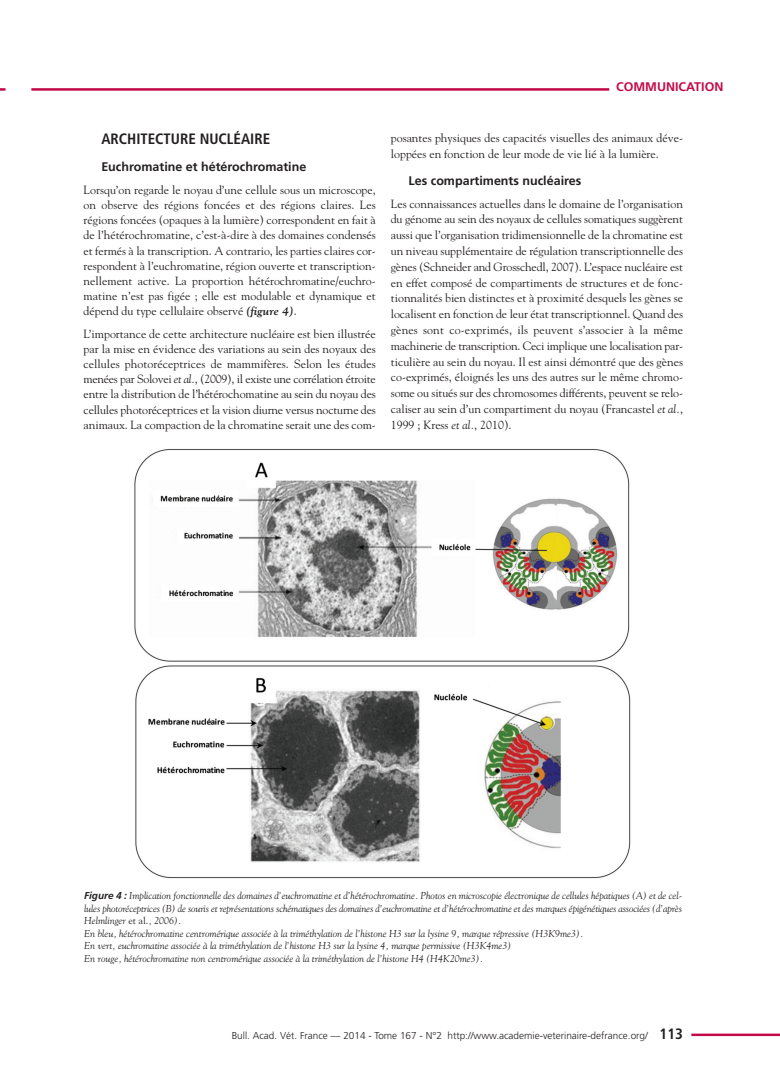
<style>
.page{position:relative;width:780px;height:1088px;background:#fff}
.page>*{position:absolute;margin:0;border:0;box-sizing:border-box;transform-origin:0 0}
.t1{font:700 condensed 15px "Frutiger";color:#231f20}
.t2{font:700 12.5px "Frutiger";color:#231f20}
.t3{font:700 12.5px "Frutiger";color:#c30a49}
.t4{font:11.88px/15.8px "Goudy";color:#231f20;text-align:justify}
.t5{font:italic 10px/12.5px "Goudy";color:#231f20}
.t6{font:300 10px "Frutiger";color:#231f20}
.s1{font-weight:700;font-style:italic}
.s2{font-style:italic}
.s3{font-family:"Frutiger";font-weight:700}
.s4{font-style:normal}
.s5{font-weight:700;font-stretch:condensed;font-size:15px}
</style>
<div class="page">
<hr style="left:691px;top:1033px;width:89px;height:3px;background:#c30a49">
<hr style="left:31px;top:88px;width:578px;height:3px;background:#c30a49">
<svg style="left:0;top:88px;width:6px;height:3px"></svg>
<img style="left:134px;top:449px;width:497px;height:430px">
<p class="t3" style="left:616px;top:81px;width:109px">COMMUNICATION</p>
<p class="t1" style="left:101px;top:133px;width:170px">ARCHITECTURE NUCLÉAIRE</p>
<p class="t2" style="left:101px;top:162px;width:206px">Euchromatine et hétérochromatine</p>
<p class="t4" style="left:84px;top:182px;width:294px;line-height:15.2px">Lorsqu’on regarde le noyau d’une cellule sous un microscope, on observe des régions foncées et des régions claires. Les régions foncées (opaques à la lumière) correspondent en fait à de l’hétérochromatine, c’est-à-dire à des domaines condensés et fermés à la transcription. A contrario, les parties claires cor&shy;respondent à l’euchromatine, région ouverte et transcription&shy;nellement active. La proportion hétérochromatine/euchro&shy;matine n’est pas figée ; elle est modulable et dynamique et dépend du type cellulaire observé <span class="s1">(figure 4)</span>.</p>
<p class="t4" style="left:84px;top:326px;width:294px;line-height:15.2px">L’importance de cette architecture nucléaire est bien illustrée par la mise en évidence des variations au sein des noyaux des cellules photoréceptrices de mammifères. Selon les études menées par Solovei <span class="s2">et al.</span>, (2009), il existe une corrélation étroite entre la distribution de l’hétérochomatine au sein du noyau des cellules photoréceptrices et la vision diurne versus nocturne des animaux. La compaction de la chromatine serait une des com-</p>
<p class="t4" style="left:391px;top:130px;width:294px">posantes physiques des capacités visuelles des animaux déve&shy;loppées en fonction de leur mode de vie lié à la lumière.</p>
<p class="t2" style="left:408px;top:175px;width:174px">Les compartiments nucléaires</p>
<p class="t4" style="left:391px;top:196px;width:294px">Les connaissances actuelles dans le domaine de l’organisation du génome au sein des noyaux de cellules somatiques suggèrent aussi que l’organisation tridimensionnelle de la chromatine est un niveau supplémentaire de régulation transcriptionnelle des gènes (Schneider and Grosschedl, 2007). L’espace nucléaire est en effet composé de compartiments de structures et de fonc&shy;tionnalités bien distinctes et à proximité desquels les gènes se localisent en fonction de leur état transcriptionnel. Quand des gènes sont co-exprimés, ils peuvent s’associer à la même machinerie de transcription. Ceci implique une localisation par&shy;ticulière au sein du noyau. Il est ainsi démontré que des gènes co-exprimés, éloignés les uns des autres sur le même chromo&shy;some ou situés sur des chromosomes différents, peuvent se relo&shy;caliser au sein d’un compartiment du noyau (Francastel <span class="s2">et al.</span>, 1999 ; Kress <span class="s2">et al.</span>, 2010).</p>
<p class="t5" style="left:84px;top:889px;width:599px"><span class="s3">Figure 4 :</span> Implication fonctionnelle des domaines d’euchromatine et d’hétérochromatine. Photos en microscopie électronique de cellules hépatiques (A) et de cel&shy;lules photoréceptrices (B) de souris et représentations schématiques des domaines d’euchromatine et d’hétérochromatine et des marques épigénétiques associées (d’après Helmlinger <span class="s4">et al.</span>, 2006).<br>En bleu, hétérochromatine centromérique associée à la triméthylation de l’histone H3 sur la lysine 9, marque répressive (H3K9me3).<br>En vert, euchromatine associée à la triméthylation de l’histone H3 sur la lysine 4, marque permissive (H3K4me3)<br>En rouge, hétérochromatine non centromérique associée à la triméthylation de l’histone H4 (H4K20me3).</p>
<p class="t6" style="left:232px;top:1031px;width:453px">Bull. Acad. Vét. France — 2014 - Tome 167 - N°2 http://www.academie-veterinaire-defrance.org/ <span class="s5">113</span></p>
</div>
